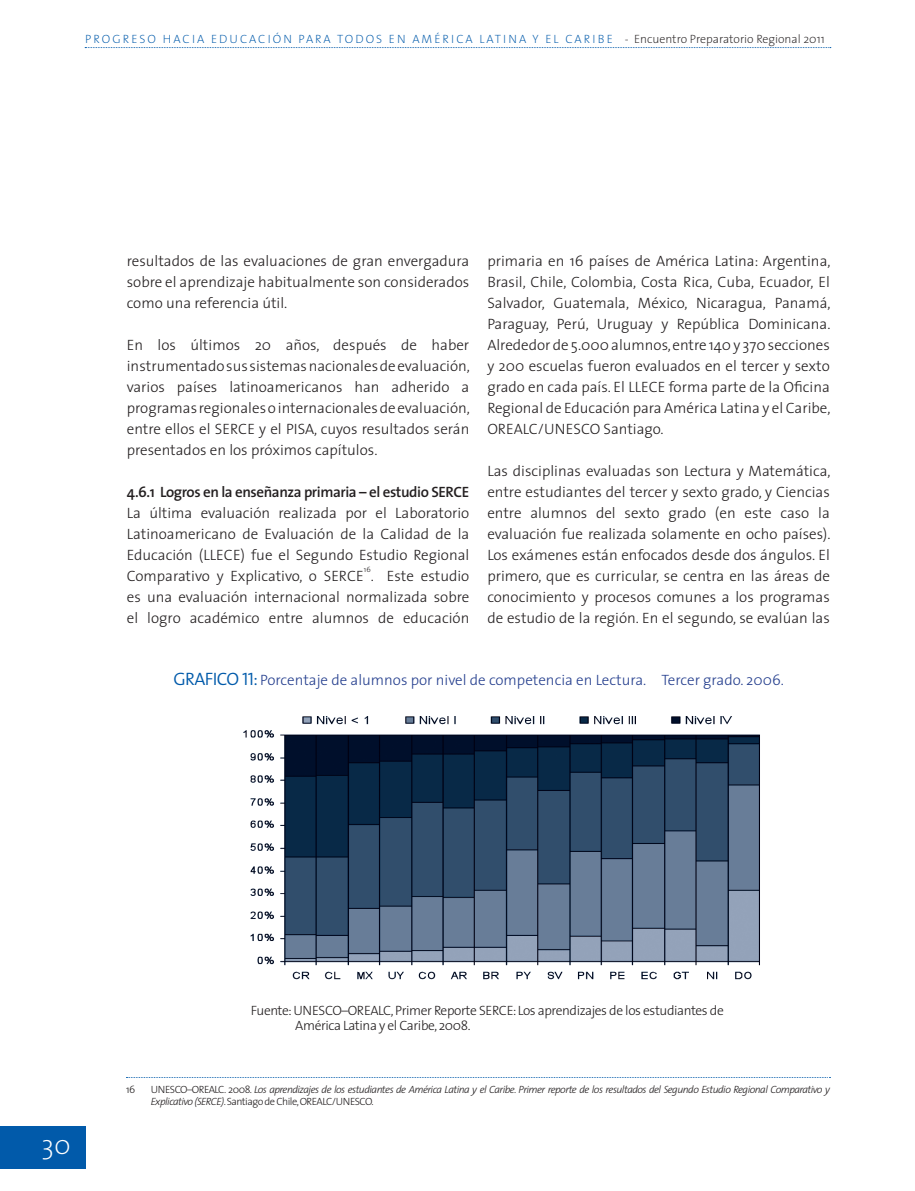
<style>
.page{position:relative;width:915px;height:1191px;background:#fff}
.page>*{position:absolute;margin:0;border:0;box-sizing:border-box;transform-origin:0 0}
.t1{font:200 27px "The Sans";color:#fff}
.t2{font:300 15px/21px "The Sans";color:#231f20;text-align:justify}
.t3{font:300 15px "The Sans";color:#253f8e}
.t4{font:600 15px "The Sans";letter-spacing:-.03em;color:#231f20}
.t5{font:300 13.5px/15px "The Sans";letter-spacing:-.03em;color:#231f20}
.t6{font:200 12px "The Sans";letter-spacing:.155em;color:#015aaa}
.t7{font:italic 300 10.5px/12px "The Sans";letter-spacing:-.05em;color:#231f20}
.t8{font:300 10.5px "The Sans";color:#231f20}
.t9{font:300 7.5px "The Sans";color:#231f20}
.s1{color:#231f20}
.s2{font-family:"The Sans Semi Light Caps";font-weight:400;font-size:18px;color:#015aaa}
.s3{font-style:normal}
</style>
<div class="page">
<div style="left:0;top:1126px;width:85px;height:42px;background:#015aaa"></div>
<svg style="left:85px;top:47px;width:745px;height:1px"></svg>
<img style="left:243px;top:716px;width:517px;height:264px">
<svg style="left:126px;top:1077px;width:704px;height:1px"></svg>
<p class="t6" style="left:85px;top:29px;width:740px">PROGRESO HACIA EDUCACIÓN PARA TODOS EN AMÉRICA LATINA Y EL CARIBE <span class="s1">- Encuentro Preparatorio Regional 2011</span></p>
<p class="t2" style="left:127px;top:250px;width:344px">resultados de las evaluaciones de gran envergadura sobre el aprendizaje habitualmente son considerados como una referencia útil.</p>
<p class="t2" style="left:127px;top:334px;width:344px">En los últimos 20 años, después de haber instrumentado sus sistemas nacionales de evaluación, varios países latinoamericanos han adherido a programas regionales o internacionales de evaluación, entre ellos el SERCE y el PISA, cuyos resultados serán presentados en los próximos capítulos.</p>
<p class="t4" style="left:127px;top:480px;width:344px">4.6.1 Logros en la enseñanza primaria – el estudio SERCE</p>
<p class="t2" style="left:127px;top:502px;width:344px">La última evaluación realizada por el Laboratorio Latinoamericano de Evaluación de la Calidad de la Educación (LLECE) fue el Segundo Estudio Regional Comparativo y Explicativo, o SERCE</p>
<p class="t9" style="left:363px;top:563px;width:8px">16</p>
<p class="t2" style="left:127px;top:565px;width:344px;text-indent:244px">. Este estudio es una evaluación internacional normalizada sobre el logro académico entre alumnos de educación</p>
<p class="t2" style="left:487px;top:250px;width:344px">primaria en 16 países de América Latina: Argentina, Brasil, Chile, Colombia, Costa Rica, Cuba, Ecuador, El Salvador, Guatemala, México, Nicaragua, Panamá, Paraguay, Perú, Uruguay y República Dominicana.<br>Alrededor de 5.000 alumnos, entre 140 y 370 secciones y 200 escuelas fueron evaluados en el tercer y sexto grado en cada país. El LLECE forma parte de la Oficina Regional de Educación para América Latina y el Caribe, OREALC/UNESCO Santiago.</p>
<p class="t2" style="left:487px;top:460px;width:344px">Las disciplinas evaluadas son Lectura y Matemática, entre estudiantes del tercer y sexto grado, y Ciencias entre alumnos del sexto grado (en este caso la evaluación fue realizada solamente en ocho países).<br>Los exámenes están enfocados desde dos ángulos. El primero, que es curricular, se centra en las áreas de conocimiento y procesos comunes a los programas de estudio de la región. En el segundo, se evalúan las</p>
<p class="t3" style="left:173px;top:668px;width:611px"><span class="s2">GRAFICO 11:</span>Porcentaje de alumnos por nivel de competencia en Lectura. Tercer grado. 2006.</p>
<h1 class="t1" style="left:41px;top:1122px;width:31px">30</h1>
<p class="t5" style="left:295px;top:1002px;width:430px;text-indent:-44px">Fuente: UNESCO–OREALC, Primer Reporte SERCE: Los aprendizajes de los estudiantes de<br>América Latina y el Caribe, 2008.</p>
<p class="t8" style="left:126px;top:1081px;width:11px">16</p>
<p class="t7" style="left:151px;top:1083px;width:680px"><span class="s3">UNESCO–OREALC. 2008.</span> Los aprendizajes de los estudiantes de América Latina y el Caribe. Primer reporte de los resultados del Segundo Estudio Regional Comparativo y<br>Explicativo (SERCE)<span class="s3">. Santiago de Chile, OREALC/UNESCO.</span></p>
</div>
